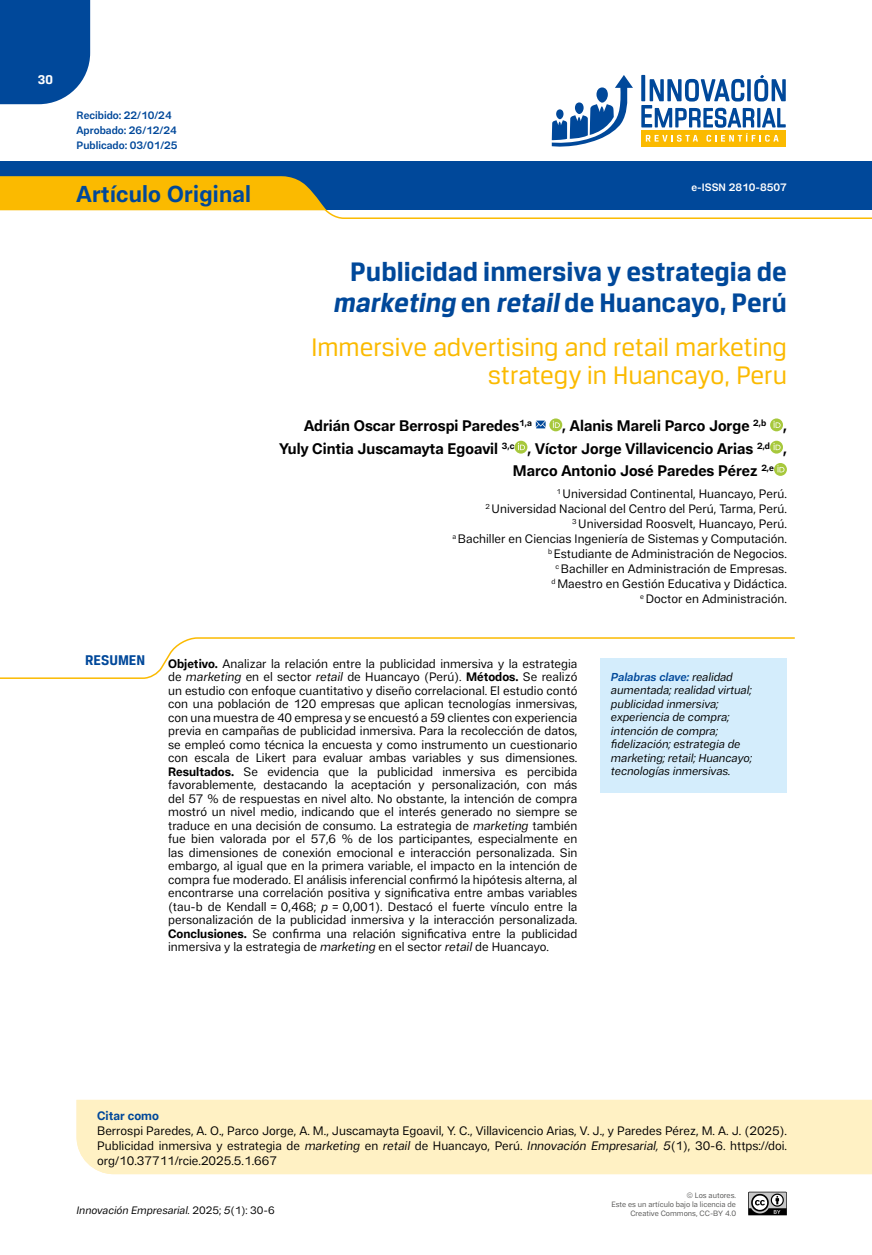
<style>
.page{position:relative;width:872px;height:1255px;background:#fff}
.page>*{position:absolute;margin:0;border:0;box-sizing:border-box;transform-origin:0 0}
.t1{font:700 28.5px/31.5px "Breuer Text";color:#00489a;text-align:right}
.t2{font:27px/28.5px "Breuer Text";color:#fbba00;text-align:right}
.t3{font:700 22.5px "Cabrion";letter-spacing:.01em;color:#00489a}
.t4{font:700 15px "Cabrion";color:#000}
.t5{font:700 15px "Breuer Text";color:#00489a}
.t6{font:700 13.5px "Breuer Text";color:#fff}
.t7{font:12px/13.5px "Cabrion";color:#000;text-align:justify}
.t8{font:700 12px "Cabrion";color:#00489a}
.t9{font:italic 11.25px/13.5px "Cabrion";color:#000}
.t10{font:600 10.5px/15px "Cabrion";color:#00489a}
.t11{font:italic 10.5px "Cabrion";color:#000}
.t12{font:600 10.5px "Cabrion";color:#fff}
.t13{font:7.5px/9px "Cabrion";color:#575756;text-align:right}
.s1{font-style:italic}
.s2{font-weight:700}
.s3{font-weight:600;color:#00489a}
.s4{font-style:normal}
</style>
<div class="page">
<div style="left:0;top:161px;width:872px;height:49px;background:#00489a"></div>
<svg style="left:0;top:176px;width:872px;height:43px"></svg>
<div style="left:641px;top:130px;width:144px;height:17px;background:#fbba00"></div>
<svg style="left:552px;top:75px;width:81px;height:72px"></svg>
<svg style="left:641px;top:75px;width:144px;height:67px"></svg>
<div style="left:77px;top:1099px;width:795px;height:75px;background:#fff1c4"></div>
<svg style="left:748px;top:1191px;width:39px;height:24px"></svg>
<div style="left:0;top:0;width:90px;height:104px;background:#00489a"></div>
<svg style="left:536px;top:420px;width:9px;height:8px"></svg>
<svg style="left:549px;top:418px;width:13px;height:13px"></svg>
<svg style="left:553px;top:421px;width:7px;height:7px"></svg>
<svg style="left:770px;top:418px;width:13px;height:13px"></svg>
<svg style="left:773px;top:421px;width:7px;height:7px"></svg>
<svg style="left:514px;top:440px;width:13px;height:13px"></svg>
<svg style="left:518px;top:443px;width:7px;height:7px"></svg>
<svg style="left:770px;top:440px;width:13px;height:13px"></svg>
<svg style="left:773px;top:443px;width:7px;height:7px"></svg>
<svg style="left:774px;top:463px;width:13px;height:13px"></svg>
<svg style="left:777px;top:465px;width:7px;height:7px"></svg>
<svg style="left:0;top:637px;width:795px;height:155px"></svg>
<p class="t6" style="left:38px;top:72px;width:16px">30</p>
<p class="t10" style="left:77px;top:108px;width:103px">Recibido: 22/10/24<br>Aprobado: 26/12/24<br>Publicado: 03/01/25</p>
<h3 class="t3" style="left:77px;top:180px;width:176px">Artículo Original</h3>
<p class="t12" style="left:691px;top:180px;width:97px">e-ISSN 2810-8507</p>
<p class="t5" style="left:85px;top:651px;width:62px">RESUMEN</p>
<h1 class="t1" style="left:333px;top:255px;width:455px">Publicidad inmersiva y estrategia de <span class="s1">marketing</span> en <span class="s1">retail</span>de Huancayo, Perú</h1>
<h2 class="t2" style="left:311px;top:332px;width:477px">Immersive advertising and retail marketing strategy in Huancayo, Peru</h2>
<p class="t4" style="left:304px;top:417px;width:229px">Adrián Oscar Berrospi Paredes<sup>1,a</sup></p>
<p class="t4" style="left:562px;top:417px;width:226px">, Alanis Mareli Parco Jorge <sup>2,b</sup> ,</p>
<p class="t4" style="left:279px;top:439px;width:509px">Yuly Cintia Juscamayta Egoavil <sup>3,c</sup> , Víctor Jorge Villavicencio Arias <sup>2,d</sup> ,</p>
<p class="t4" style="left:513px;top:461px;width:263px">Marco Antonio José Paredes Pérez <sup>2,e</sup></p>
<p class="t7" style="left:452px;top:486px;width:336px;line-height:15px;text-align:right"><sup>1</sup> Universidad Continental, Huancayo, Perú.<br><sup>2</sup> Universidad Nacional del Centro del Perú, Tarma, Perú.<br><sup>3</sup> Universidad Roosvelt, Huancayo, Perú.<br><sup>a</sup> Bachiller en Ciencias Ingeniería de Sistemas y Computación. <sup>b</sup> Estudiante de Administración de Negocios.<br><sup>c</sup> Bachiller en Administración de Empresas.<br><sup>d</sup> Maestro en Gestión Educativa y Didáctica.<br><sup>e</sup> Doctor en Administración.</p>
<p class="t7" style="left:168px;top:656px;width:411px"><span class="s2">Objetivo.</span> Analizar la relación entre la publicidad inmersiva y la estrategia de <span class="s1">marketing</span> en el sector <span class="s1">retail</span> de Huancayo (Perú). <span class="s2">Métodos.</span> Se realizó un estudio con enfoque cuantitativo y diseño correlacional. El estudio contó con una población de 120 empresas que aplican tecnologías inmersivas, con una muestra de 40 empresa y se encuestó a 59 clientes con experiencia previa en campañas de publicidad inmersiva. Para la recolección de datos, se empleó como técnica la encuesta y como instrumento un cuestionario con escala de Likert para evaluar ambas variables y sus dimensiones.<br><span class="s2">Resultados.</span> Se evidencia que la publicidad inmersiva es percibida favorablemente, destacando la aceptación y personalización, con más del 57 % de respuestas en nivel alto. No obstante, la intención de compra mostró un nivel medio, indicando que el interés generado no siempre se traduce en una decisión de consumo. La estrategia de <span class="s1">marketing</span> también fue bien valorada por el 57,6 % de los participantes, especialmente en las dimensiones de conexión emocional e interacción personalizada. Sin embargo, al igual que en la primera variable, el impacto en la intención de compra fue moderado. El análisis inferencial confirmó la hipótesis alterna, al encontrarse una correlación positiva y significativa entre ambas variables (tau-b de Kendall = 0,468; <span class="s1">p</span> = 0,001). Destacó el fuerte vínculo entre la personalización de la publicidad inmersiva y la interacción personalizada.<br><span class="s2">Conclusiones.</span> Se confirma una relación significativa entre la publicidad inmersiva y la estrategia de <span class="s1">marketing</span> en el sector <span class="s1">retail</span> de Huancayo.</p>
<p class="t9" style="left:611px;top:669px;width:142px"><span class="s3">Palabras clave:</span> realidad aumentada; realidad virtual; publicidad inmersiva; experiencia de compra; intención de compra; fidelización; estrategia de marketing; retail; Huancayo; tecnologías inmersivas.</p>
<p class="t8" style="left:97px;top:1108px;width:63px">Citar como</p>
<p class="t7" style="left:97px;top:1122px;width:691px;line-height:15px">Berrospi Paredes, A. O., Parco Jorge, A. M., Juscamayta Egoavil, Y. C., Villavicencio Arias, V. J., y Paredes Pérez, M. A. J. (2025).<br>Publicidad inmersiva y estrategia de <span class="s1">marketing</span> en <span class="s1">retail</span> de Huancayo, Perú. <span class="s1">Innovación Empresarial, 5</span>(1), 30-6. https://doi. org/10.37711/rcie.2025.5.1.667</p>
<p class="t11" style="left:77px;top:1203px;width:200px">Innovación Empresarial. <span class="s4">2025;</span> 5<span class="s4">(1): 30-6</span></p>
<p class="t13" style="left:611px;top:1190px;width:126px">© Los autores.<br>Este es un artículo bajo la licencia de<br>Creative Commons, CC-BY 4.0</p>
</div>
